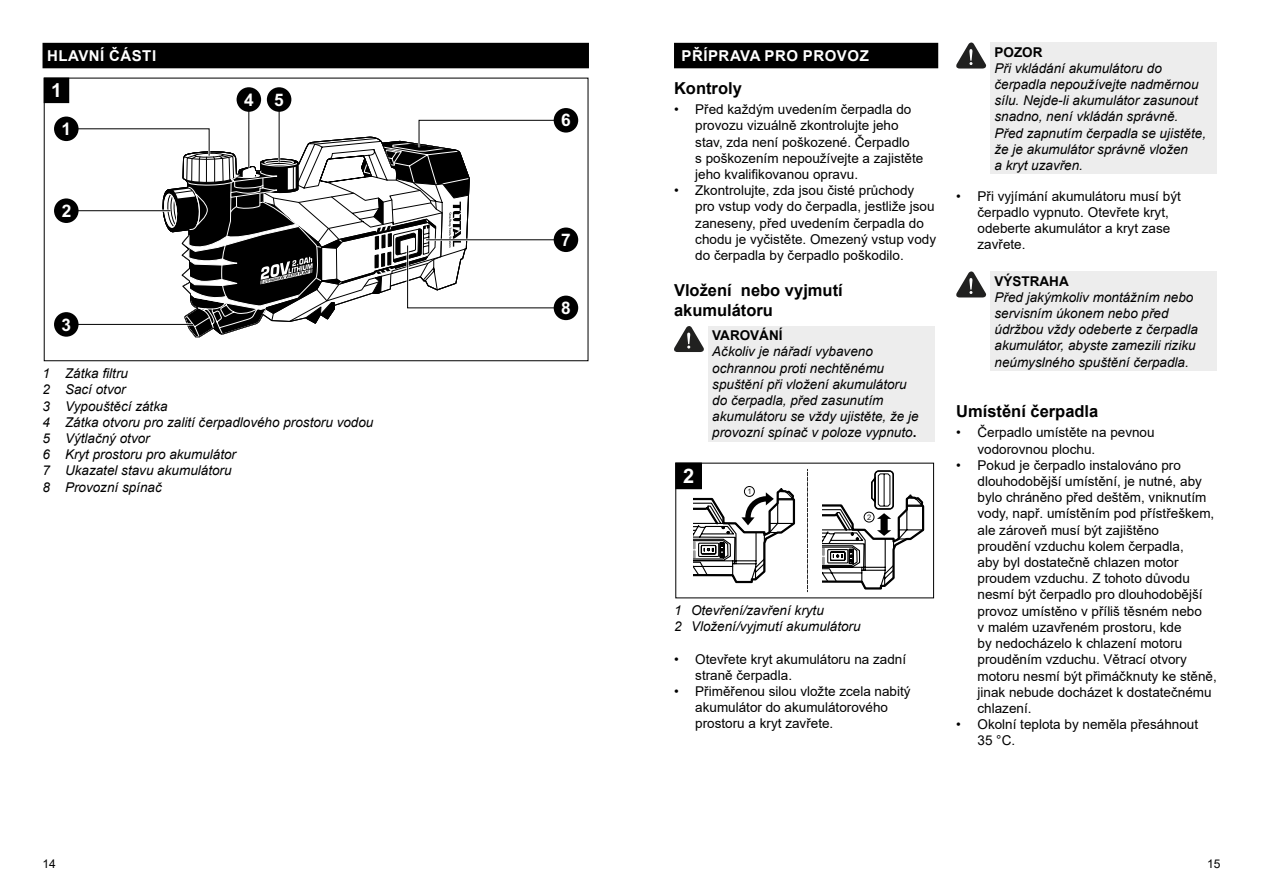
<style>
.page{position:relative;width:1263px;height:893px;background:#fff}
.page>*{position:absolute;margin:0;border:0;box-sizing:border-box;transform-origin:0 0}
.t1{font:700 19.95px "Arial";color:#fff}
.t2{font:700 19.2px "Arial";color:#fff}
.t3{font:700 17.25px "Arial";color:#fff}
.t4{font:700 16.5px/19.8px "Arial";color:#000}
.t5{font:700 15px "Arial";letter-spacing:.035em;color:#fff}
.t6{font:13.5px/16.2px "Arial";color:#000}
.t7{font:italic 13.5px/16.2px "Arial";color:#000}
.t8{font:700 13.5px "Arial";color:#000}
.t9{font:12px "Arial";color:#000}
.t10{font:7.65px "Arial";color:#282827}
.s1{font-weight:700;font-style:normal}
</style>
<div class="page">
<div style="left:43px;top:43px;width:546px;height:25px;background:#000"></div>
<div style="left:44px;top:78px;width:25px;height:25px;background:#000"></div>
<svg style="left:64px;top:107px;width:504px;height:230px"></svg>
<hr style="left:248px;top:100px;width:2px;height:67px;background:#fff">
<hr style="left:248px;top:100px;width:1px;height:67px;background:#000">
<hr style="left:278px;top:100px;width:2px;height:62px;background:#fff">
<hr style="left:279px;top:100px;width:1px;height:62px;background:#000">
<div style="left:554px;top:296px;width:24px;height:24px;background:#000;border-radius:50%"></div>
<div style="left:554px;top:228px;width:24px;height:24px;background:#000;border-radius:50%"></div>
<div style="left:554px;top:108px;width:24px;height:25px;background:#000;border-radius:50%"></div>
<div style="left:267px;top:87px;width:24px;height:25px;background:#000;border-radius:50%"></div>
<div style="left:237px;top:87px;width:24px;height:25px;background:#000;border-radius:50%"></div>
<div style="left:54px;top:312px;width:25px;height:25px;background:#000;border-radius:50%"></div>
<div style="left:54px;top:198px;width:25px;height:25px;background:#000;border-radius:50%"></div>
<div style="left:54px;top:117px;width:25px;height:24px;background:#000;border-radius:50%"></div>
<div style="left:674px;top:43px;width:264px;height:25px;background:#000"></div>
<div style="left:708px;top:326px;width:226px;height:116px;background:#ededed"></div>
<svg style="left:674px;top:326px;width:30px;height:26px"></svg>
<div style="left:676px;top:463px;width:25px;height:26px;background:#000"></div>
<div style="left:675px;top:463px;width:27px;height:26px;border:1px solid #000"></div>
<svg style="left:693px;top:485px;width:103px;height:99px"></svg>
<svg style="left:822px;top:470px;width:103px;height:120px"></svg>
<svg style="left:807px;top:469px;width:1px;height:123px"></svg>
<div style="left:744px;top:486px;width:11px;height:11px;border:1px solid #000;border-radius:50%"></div>
<div style="left:864px;top:512px;width:10px;height:10px;border:1px solid #000;border-radius:50%"></div>
<div style="left:990px;top:43px;width:227px;height:131px;background:#ededed"></div>
<svg style="left:956px;top:43px;width:30px;height:26px"></svg>
<div style="left:990px;top:271px;width:227px;height:100px;background:#ededed"></div>
<svg style="left:956px;top:271px;width:30px;height:26px"></svg>
<p class="t5" style="left:47px;top:45px;width:111px">HLAVNÍ ČÁSTI</p>
<h2 class="t2" style="left:51px;top:78px;width:12px">1</h2>
<p class="t3" style="left:61px;top:119px;width:11px">1</p>
<p class="t3" style="left:62px;top:201px;width:11px">2</p>
<p class="t3" style="left:62px;top:314px;width:11px">3</p>
<p class="t3" style="left:244px;top:90px;width:41px">4 5</p>
<p class="t7" style="left:43px;top:366px;width:332px">1 Zátka filtru<br>2 Sací otvor<br>3 Vypouštěcí zátka<br>4 Zátka otvoru pro zalití čerpadlového prostoru vodou<br>5 Výtlačný otvor<br>6 Kryt prostoru pro akumulátor<br>7 Ukazatel stavu akumulátoru<br>8 Provozní spínač</p>
<p class="t3" style="left:561px;top:110px;width:11px">6</p>
<p class="t3" style="left:561px;top:230px;width:11px">7</p>
<p class="t3" style="left:561px;top:298px;width:11px">8</p>
<p class="t5" style="left:681px;top:45px;width:189px">PŘÍPRAVA PRO PROVOZ</p>
<p class="t4" style="left:674px;top:78px;width:69px">Kontroly</p>
<p class="t6" style="left:695px;top:101px;width:230px;text-indent:-21px">• Před každým uvedením čerpadla do provozu vizuálně zkontrolujte jeho stav, zda není poškozené. Čerpadlo<br>s poškozením nepoužívejte a zajistěte jeho kvalifikovanou opravu.</p>
<p class="t6" style="left:695px;top:182px;width:242px;text-indent:-21px">• Zkontrolujte, zda jsou čisté průchody pro vstup vody do čerpadla, jestliže jsou zaneseny, před uvedením čerpadla do chodu je vyčistěte. Omezený vstup vody do čerpadla by čerpadlo poškodilo.</p>
<p class="t4" style="left:674px;top:280px;width:170px">Vložení nebo vyjmutí akumulátoru</p>
<p class="t8" style="left:712px;top:326px;width:72px">VAROVÁNÍ</p>
<p class="t7" style="left:712px;top:344px;width:208px">Ačkoliv je nářadí vybaveno ochrannou proti nechtěnému spuštění při vložení akumulátoru do čerpadla, před zasunutím akumulátoru se vždy ujistěte, že je provozní spínač v poloze vypnuto<span class="s1">.</span></p>
<h1 class="t1" style="left:683px;top:463px;width:13px">2</h1>
<p class="t10" style="left:747px;top:487px;width:6px">1</p>
<p class="t10" style="left:867px;top:513px;width:6px">2</p>
<p class="t7" style="left:674px;top:602px;width:188px">1 Otevření/zavření krytu<br>2 Vložení/vyjmutí akumulátoru</p>
<p class="t6" style="left:695px;top:651px;width:212px;text-indent:-21px">• Otevřete kryt akumulátoru na zadní straně čerpadla.</p>
<p class="t6" style="left:695px;top:683px;width:217px;text-indent:-21px">• Přiměřenou silou vložte zcela nabitý akumulátor do akumulátorového prostoru a kryt zavřete.</p>
<p class="t8" style="left:994px;top:42px;width:50px">POZOR</p>
<p class="t7" style="left:994px;top:60px;width:213px">Při vkládání akumulátoru do čerpadla nepoužívejte nadměrnou sílu. Nejde-li akumulátor zasunout snadno, není vkládán správně.<br>Před zapnutím čerpadla se ujistěte, že je akumulátor správně vložen<br>a kryt uzavřen.</p>
<p class="t6" style="left:977px;top:188px;width:205px;text-indent:-21px">• Při vyjímání akumulátoru musí být čerpadlo vypnuto. Otevřete kryt, odeberte akumulátor a kryt zase zavřete.</p>
<p class="t8" style="left:994px;top:271px;width:76px">VÝSTRAHA</p>
<p class="t7" style="left:994px;top:289px;width:205px">Před jakýmkoliv montážním nebo servisním úkonem nebo před údržbou vždy odeberte z čerpadla akumulátor, abyste zamezili riziku neúmyslného spuštění čerpadla.</p>
<p class="t4" style="left:956px;top:401px;width:144px">Umístění čerpadla</p>
<p class="t6" style="left:977px;top:425px;width:179px;text-indent:-21px">• Čerpadlo umístěte na pevnou vodorovnou plochu.</p>
<p class="t6" style="left:977px;top:457px;width:241px;text-indent:-21px">• Pokud je čerpadlo instalováno pro dlouhodobější umístění, je nutné, aby bylo chráněno před deštěm, vniknutím vody, např. umístěním pod přístřeškem, ale zároveň musí být zajištěno<br>proudění vzduchu kolem čerpadla,<br>aby byl dostatečně chlazen motor proudem vzduchu. Z tohoto důvodu nesmí být čerpadlo pro dlouhodobější provoz umístěno v příliš těsném nebo<br>v malém uzavřeném prostoru, kde<br>by nedocházelo k chlazení motoru prouděním vzduchu. Větrací otvory motoru nesmí být přimáčknuty ke stěně, jinak nebude docházet k dostatečnému chlazení.</p>
<p class="t6" style="left:977px;top:716px;width:222px;text-indent:-21px">• Okolní teplota by neměla přesáhnout<br>35 °C.</p>
<p class="t9" style="left:43px;top:855px;width:15px">14</p>
<p class="t9" style="left:1207px;top:855px;width:15px">15</p>
</div>
